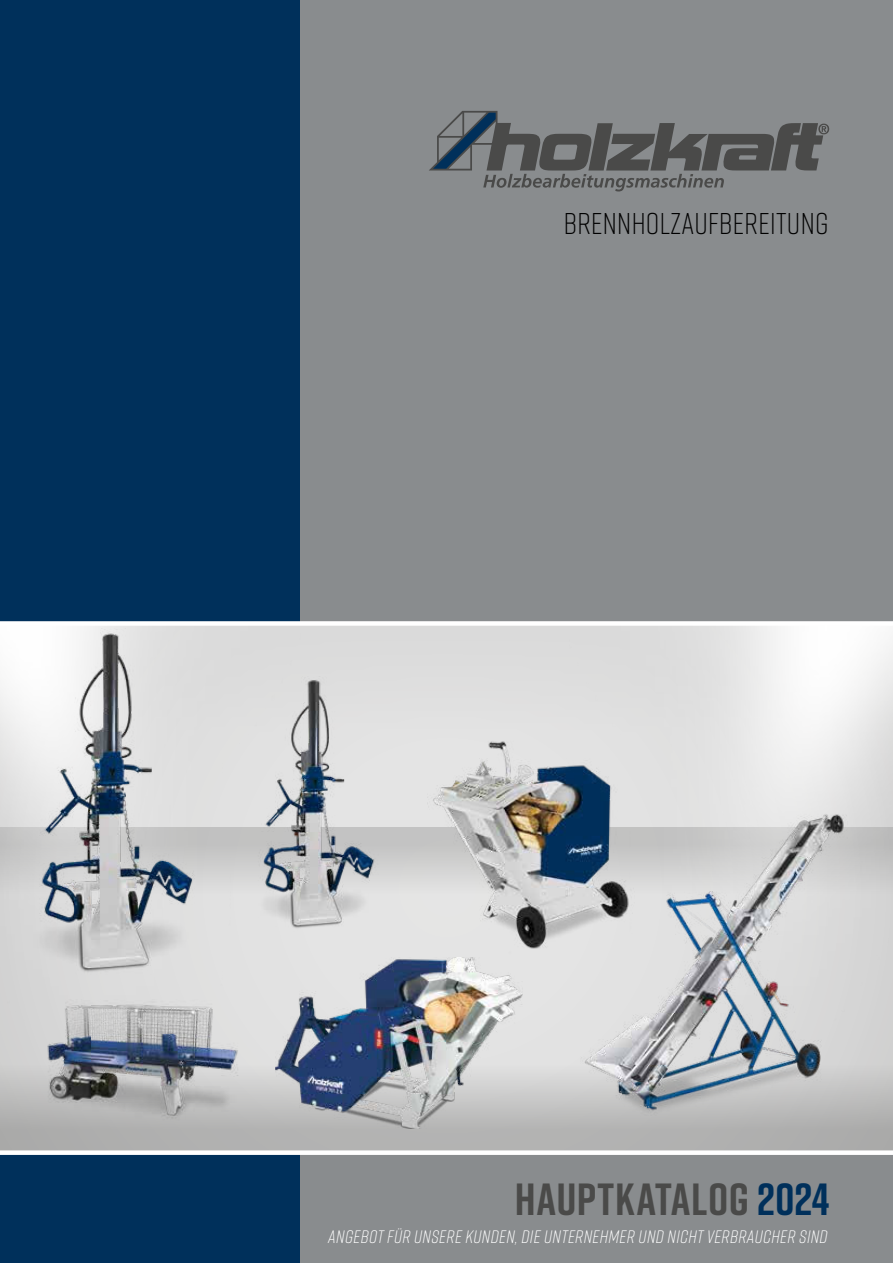
<style>
.page{position:relative;width:893px;height:1263px;background:#fff}
.page>*{position:absolute;margin:0;border:0;box-sizing:border-box;transform-origin:0 0}
.t1{font:700 45px "Rift";letter-spacing:.01em;color:#4a4a49}
.t2{font:300 30px "Rift";letter-spacing:.01em;color:#000}
.t3{font:italic 300 18px "Rift";letter-spacing:.02em;color:#fff}
.s1{color:#00305b}
</style>
<div class="page">
<div style="left:284px;top:0;width:609px;height:1263px;background:#898c8e"></div>
<div style="left:0;top:0;width:300px;height:1263px;background:#00305b"></div>
<svg style="left:429px;top:111px;width:400px;height:80px"></svg>
<svg style="left:0;top:1032px;width:893px;height:118px;background:#bbbbba"></svg>
<img style="left:0;top:626px;width:893px;height:406px">
<div style="left:0;top:1150px;width:893px;height:5px;background:#fff"></div>
<div style="left:0;top:621px;width:893px;height:5px;background:#fff"></div>
<img style="left:22px;top:629px;width:182px;height:350px">
<img style="left:428px;top:733px;width:207px;height:224px">
<img style="left:275px;top:957px;width:247px;height:172px">
<img style="left:249px;top:676px;width:134px;height:257px">
<img style="left:40px;top:982px;width:219px;height:147px">
<img style="left:580px;top:806px;width:268px;height:312px">
<h2 class="t2" style="left:564px;top:211px;width:266px">BRENNHOLZAUFBEREITUNG</h2>
<h1 class="t1" style="left:515px;top:1179px;width:316px">HAUPTKATALOG <span class="s1">2024</span></h1>
<p class="t3" style="left:328px;top:1228px;width:501px">ANGEBOT FÜR UNSERE KUNDEN, DIE UNTERNEHMER UND NICHT VERBRAUCHER SIND</p>
</div>
